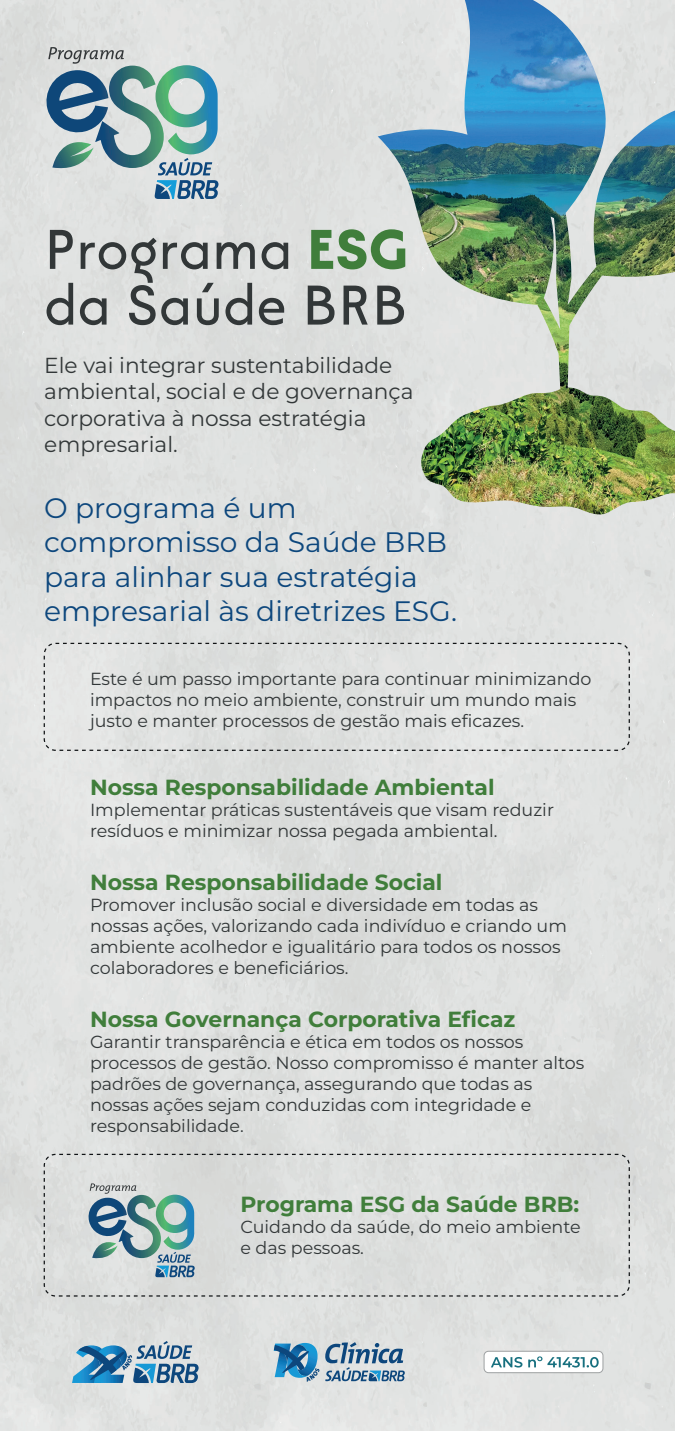
<style>
.page{position:relative;width:675px;height:1431px;background:#dfe1e0}
.page>*{position:absolute;margin:0;border:0;box-sizing:border-box;transform-origin:0 0}
.t1{font:55.69px/55.7px "Modeco Trial";color:#323738}
.t2{font:28.12px/34.4px "Montserrat";color:#0d477d}
.t3{font:700 21.88px "Montserrat";color:#407e3b}
.t4{font:21.75px/26.1px "Montserrat";color:#323738}
.t5{font:17.5px/21px "Montserrat";color:#323738}
.s1{font-weight:700;color:#407e3b}
</style>
<div class="page">
<img style="left:378px;top:0;width:297px;height:516px">
<svg style="left:43px;top:47px;width:175px;height:152px;background:#9cb7bc"></svg>
<div style="left:44px;top:643px;width:586px;height:108px;border:1px dashed #101315;border-radius:11px"></div>
<svg style="left:72px;top:1341px;width:127px;height:42px;background:#79a2be"></svg>
<svg style="left:274px;top:1342px;width:131px;height:40px;background:#83a6bf"></svg>
<div style="left:484px;top:1351px;width:119px;height:22px;background:#fff;border-radius:4px"></div>
<div style="left:484px;top:1351px;width:119px;height:22px;border:1px solid #9ea1a2;border-radius:4px"></div>
<svg style="left:491px;top:1356px;width:108px;height:11px"></svg>
<div style="left:44px;top:1154px;width:586px;height:142px;border:1px dashed #101315;border-radius:11px"></div>
<svg style="left:87px;top:1183px;width:108px;height:94px;background:#99b5ba"></svg>
<h1 class="t1" style="left:44px;top:219px;width:366px">Programa <span class="s1">ESG </span>da Saúde BRB</h1>
<p class="t4" style="left:44px;top:352px;width:371px">Ele vai integrar sustentabilidade ambiental, social e de governança corporativa à nossa estratégia empresarial.</p>
<h2 class="t2" style="left:44px;top:490px;width:414px">O programa é um compromisso da Saúde BRB para alinhar sua estratégia empresarial às diretrizes ESG.</h2>
<p class="t5" style="left:90px;top:667px;width:503px">Este é um passo importante para continuar minimizando impactos no meio ambiente, construir um mundo mais justo e manter processos de gestão mais eficazes.</p>
<p class="t3" style="left:90px;top:772px;width:406px">Nossa Responsabilidade Ambiental</p>
<p class="t5" style="left:90px;top:798px;width:466px">Implementar práticas sustentáveis que visam reduzir resíduos e minimizar nossa pegada ambiental.</p>
<p class="t3" style="left:90px;top:867px;width:354px">Nossa Responsabilidade Social</p>
<p class="t5" style="left:90px;top:894px;width:478px">Promover inclusão social e diversidade em todas as nossas ações, valorizando cada indivíduo e criando um ambiente acolhedor e igualitário para todos os nossos colaboradores e beneficiários.</p>
<p class="t3" style="left:90px;top:1005px;width:427px">Nossa Governança Corporativa Eficaz</p>
<p class="t5" style="left:90px;top:1031px;width:496px">Garantir transparência e ética em todos os nossos processos de gestão. Nosso compromisso é manter altos padrões de governança, assegurando que todas as nossas ações sejam conduzidas com integridade e responsabilidade.</p>
<p class="t3" style="left:240px;top:1189px;width:340px">Programa ESG da Saúde BRB:</p>
<p class="t5" style="left:240px;top:1216px;width:342px">Cuidando da saúde, do meio ambiente e das pessoas.</p>
</div>
